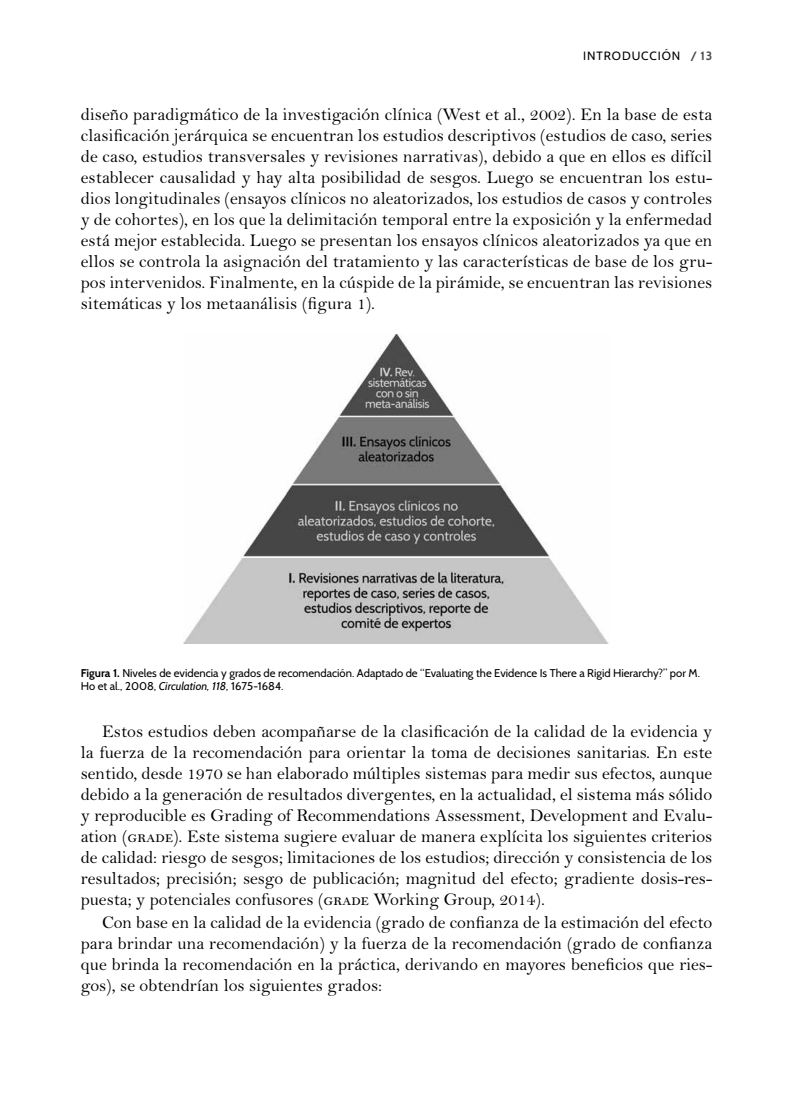
<style>
.page{position:relative;width:808px;height:1106px;background:#fff}
.page>*{position:absolute;margin:0;border:0;box-sizing:border-box;transform-origin:0 0}
.t1{font:18px/21px "Bell MT Std";color:#000;text-align:justify}
.t2{font:12px "Cabin";letter-spacing:.075em;color:#000}
.t3{font:11.25px/13.5px "Cabin";color:#000}
.s1{font-weight:700;color:#4d4d4f}
.s2{font-weight:700}
.s3{font-style:italic}
</style>
<div class="page">
<img style="left:184px;top:334px;width:424px;height:309px">
<p class="t2" style="left:583px;top:48px;width:23px">Introd</p>
<p class="t2" style="left:632px;top:48px;width:82px">ucción <span class="s1">/ 13</span></p>
<p class="t1" style="left:81px;top:104px;width:633px">diseño paradigmático de la investigación clínica (West et al., 2002). En la base de esta clasificación jerárquica se encuentran los estudios descriptivos (estudios de caso, series de caso, estudios transversales y revisiones narrativas), debido a que en ellos es difícil establecer causalidad y hay alta posibilidad de sesgos. Luego se encuentran los estu&shy;dios longitudinales (ensayos clínicos no aleatorizados, los estudios de casos y controles y de cohortes), en los que la delimitación temporal entre la exposición y la enfermedad está mejor establecida. Luego se presentan los ensayos clínicos aleatorizados ya que en ellos se controla la asignación del tratamiento y las características de base de los gru&shy;pos intervenidos. Finalmente, en la cúspide de la pirámide, se encuentran las revisiones sitemáticas y los metaanálisis (figura 1).</p>
<p class="t3" style="left:81px;top:666px;width:621px"><span class="s2">Figura 1.</span> Niveles de evidencia y grados de recomendación. Adaptado de “Evaluating the Evidence Is There a Rigid Hierarchy?” por M.<br>Ho et al., 2008, <span class="s3">Circulation, 118,</span> 1675-1684.</p>
<p class="t1" style="left:81px;top:720px;width:633px;text-indent:21px">Estos estudios deben acompañarse de la clasificación de la calidad de la evidencia y la fuerza de la recomendación para orientar la toma de decisiones sanitarias. En este sentido, desde 1970 se han elaborado múltiples sistemas para medir sus efectos, aunque debido a la generación de resultados divergentes, en la actualidad, el sistema más sólido y reproducible es Grading of Recommendations Assessment, Development and Evalu&shy;ation (grade). Este sistema sugiere evaluar de manera explícita los siguientes criterios de calidad: riesgo de sesgos; limitaciones de los estudios; dirección y consistencia de los resultados; precisión; sesgo de publicación; magnitud del efecto; gradiente dosis-res&shy;puesta; y potenciales confusores (grade Working Group, 2014).</p>
<p class="t1" style="left:81px;top:911px;width:633px;text-indent:21px">Con base en la calidad de la evidencia (grado de confianza de la estimación del efecto para brindar una recomendación) y la fuerza de la recomendación (grado de confianza que brinda la recomendación en la práctica, derivando en mayores beneficios que ries&shy;gos), se obtendrían los siguientes grados:</p>
</div>
